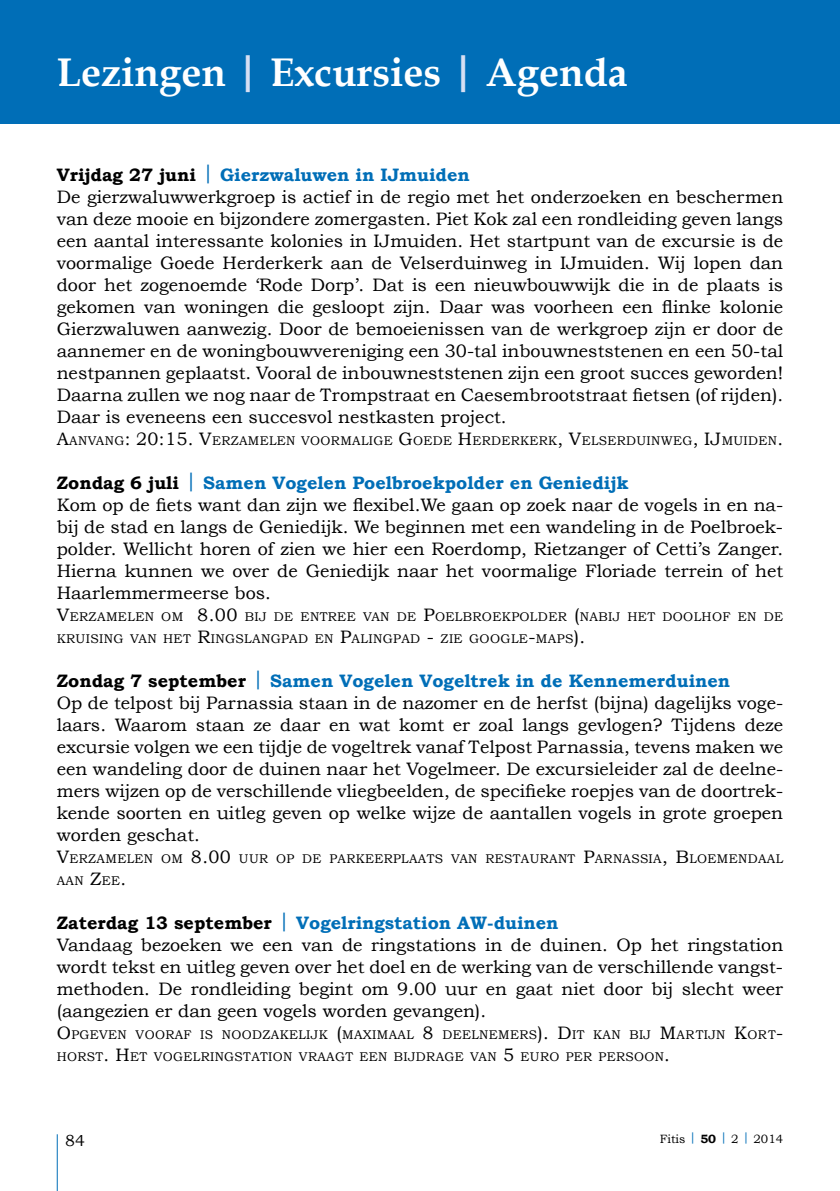
<style>
.page{position:relative;width:840px;height:1191px;background:#fff}
.page>*{position:absolute;margin:0;border:0;box-sizing:border-box;transform-origin:0 0}
.t1{font:700 40px "Book Antiqua";color:#fff}
.t2{font:18px/22px "Bookman Old Style";color:#000}
.t3{font:16px "Bookman Old Style";color:#000}
.t4{font:12.6px/22px "Bookman Old Style";letter-spacing:.03em;color:#000}
.t5{font:12px "Bookman Old Style";color:#000}
.s1{color:#d7dff3}
.s2{font-weight:700}
.s3{font-size:20px;color:#006eb7}
.s4{font-weight:700;color:#006eb7}
.s5{font-size:18px}
</style>
<div class="page">
<hr style="left:57px;top:1134px;width:1px;height:57px;background:#006eb7">
<div style="left:0;top:0;width:839px;height:124px;background:#006eb7"></div>
<h1 class="t1" style="left:57px;top:49px;width:572px">Lezingen <span class="s1">|</span> Excursies <span class="s1">|</span> Agenda</h1>
<p class="t2" style="left:57px;top:163px;width:727px"><span class="s2">Vrijdag 27 juni</span> <span class="s3">|</span> <span class="s4">Gierzwaluwen in IJmuiden<br></span>De gierzwaluwwerkgroep is actief in de regio met het onderzoeken en beschermen van deze mooie en bijzondere zomergasten. Piet Kok zal een rondleiding geven langs een aantal interessante kolonies in IJmuiden. Het startpunt van de excursie is de voormalige Goede Herderkerk aan de Velserduinweg in IJmuiden. Wij lopen dan door het zogenoemde ‘Rode Dorp’. Dat is een nieuwbouwwijk die in de plaats is gekomen van woningen die gesloopt zijn. Daar was voorheen een flinke kolonie Gierzwaluwen aanwezig. Door de bemoeienissen van de werkgroep zijn er door de aannemer en de woningbouwvereniging een 30-tal inbouwneststenen en een 50-tal nestpannen geplaatst. Vooral de inbouwneststenen zijn een groot succes geworden!<br>Daarna zullen we nog naar de Trompstraat en Caesembrootstraat fietsen (of rijden).<br>Daar is eveneens een succesvol nestkasten project.</p>
<p class="t4" style="left:57px;top:429px;width:727px"><span class="s5">A</span>ANVANG<span class="s5">: 20:15. V</span>ERZAMELEN VOORMALIGE <span class="s5">G</span>OEDE <span class="s5">H</span>ERDERKERK<span class="s5">, V</span>ELSERDUINWEG<span class="s5">, IJ</span> MUIDEN<span class="s5">.</span></p>
<p class="t2" style="left:57px;top:471px;width:727px"><span class="s2">Zondag 6 juli</span> <span class="s3">|</span> <span class="s4">Samen Vogelen Poelbroekpolder en Geniedijk<br></span>Kom op de fiets want dan zijn we flexibel.We gaan op zoek naar de vogels in en na&shy;bij de stad en langs de Geniedijk. We beginnen met een wandeling in de Poelbroek&shy;polder. Wellicht horen of zien we hier een Roerdomp, Rietzanger of Cetti’s Zanger.<br>Hierna kunnen we over de Geniedijk naar het voormalige Floriade terrein of het Haarlemmermeerse bos.</p>
<p class="t4" style="left:57px;top:605px;width:727px"><span class="s5">V</span>ERZAMELEN OM <span class="s5">8.00</span> BIJ DE ENTREE VAN DE <span class="s5">P</span>OELBROEKPOLDER <span class="s5">(</span>NABIJ HET DOOLHOF EN DE<br>KRUISING VAN HET <span class="s5">R</span>INGSLANGPAD EN <span class="s5">P</span>ALINGPAD <span class="s5">-</span> ZIE GOOGLE<span class="s5">-</span>MAPS<span class="s5">).</span></p>
<p class="t2" style="left:57px;top:669px;width:727px"><span class="s2">Zondag 7 september</span> <span class="s3">|</span> <span class="s4">Samen Vogelen Vogeltrek in de Kennemerduinen<br></span>Op de telpost bij Parnassia staan in de nazomer en de herfst (bijna) dagelijks voge&shy;laars. Waarom staan ze daar en wat komt er zoal langs gevlogen? Tijdens deze excursie volgen we een tijdje de vogeltrek vanaf Telpost Parnassia, tevens maken we een wandeling door de duinen naar het Vogelmeer. De excursieleider zal de deelne&shy;mers wijzen op de verschillende vliegbeelden, de specifieke roepjes van de doortrek&shy;kende soorten en uitleg geven op welke wijze de aantallen vogels in grote groepen worden geschat.</p>
<p class="t4" style="left:57px;top:847px;width:727px"><span class="s5">V</span>ERZAMELEN OM <span class="s5">8.00</span> UUR OP DE PARKEERPLAATS VAN RESTAURANT <span class="s5">P</span>ARNASSIA<span class="s5">, B</span>LOEMENDAAL<br>AAN <span class="s5">Z</span>EE<span class="s5">.</span></p>
<p class="t2" style="left:57px;top:911px;width:727px"><span class="s2">Zaterdag 13 september</span> <span class="s3">|</span> <span class="s4">Vogelringstation AW-duinen<br></span>Vandaag bezoeken we een van de ringstations in de duinen. Op het ringstation wordt tekst en uitleg geven over het doel en de werking van de verschillende vangst&shy;methoden. De rondleiding begint om 9.00 uur en gaat niet door bij slecht weer (aangezien er dan geen vogels worden gevangen).</p>
<p class="t4" style="left:57px;top:1023px;width:725px"><span class="s5">O</span>PGEVEN VOORAF IS NOODZAKELIJK <span class="s5">(</span>MAXIMAAL <span class="s5">8</span> DEELNEMERS<span class="s5">). D</span>IT KAN BIJ <span class="s5">M</span>ARTIJN <span class="s5">K</span>ORT<span class="s5">-<br></span>HORST<span class="s5">. H</span>ET VOGELRINGSTATION VRAAGT EEN BIJDRAGE VAN <span class="s5">5</span> EURO PER PERSOON<span class="s5">.</span></p>
<p class="t3" style="left:65px;top:1131px;width:21px">84</p>
<p class="t5" style="left:659px;top:1132px;width:125px">Fitis <sup>|</sup> <span class="s2">50</span> <sup>|</sup> 2 <sup>|</sup> 2014</p>
</div>
